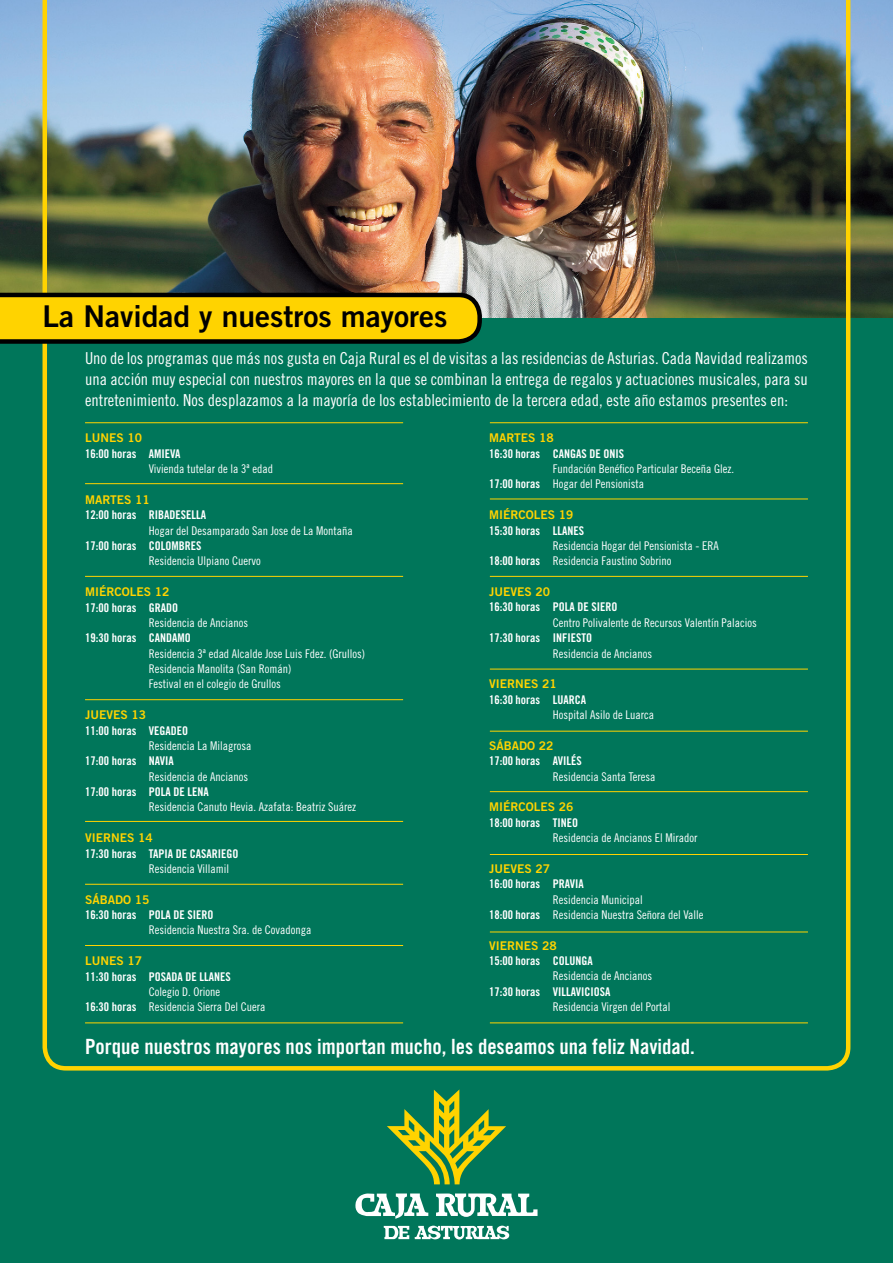
<style>
.page{position:relative;width:893px;height:1263px;background:#00765a}
.page>*{position:absolute;margin:0;border:0;box-sizing:border-box;transform-origin:0 0}
.t1{font:30px "Trade Gothic Bold Two";color:#000}
.t2{font:21px "Trade Gothic Bold Cond Twenty";color:#fff}
.t3{font:16.5px/21px "Trade Gothic Cond Eighteen";color:#fff;text-align:justify}
.t4{font:12px/15.3px "Trade Gothic Cond Eighteen";color:#fff}
.t5{font:12px "Trade Gothic Bold Cond Twenty";color:#fff}
.t6{font:12px "Trade Gothic Bold Two";color:#ffd300}
.s1{font-family:"Trade Gothic Bold Cond Twenty"}
</style>
<div class="page">
<img style="left:0;top:0;width:893px;height:317px">
<svg style="left:387px;top:1089px;width:119px;height:95px"></svg>
<svg style="left:355px;top:1193px;width:182px;height:26px"></svg>
<svg style="left:384px;top:1225px;width:125px;height:14px"></svg>
<img style="left:40px;top:0;width:813px;height:1071px">
<svg style="left:0;top:293px;width:482px;height:51px;background:#cfad01"></svg>
<hr style="left:490px;top:422px;width:318px;height:1px;background:#ffd300">
<hr style="left:85px;top:422px;width:318px;height:1px;background:#ffd300">
<hr style="left:490px;top:499px;width:318px;height:1px;background:#ffd300">
<hr style="left:490px;top:576px;width:318px;height:1px;background:#ffd300">
<hr style="left:490px;top:669px;width:318px;height:1px;background:#ffd300">
<hr style="left:490px;top:731px;width:318px;height:1px;background:#ffd300">
<hr style="left:490px;top:791px;width:318px;height:1px;background:#ffd300">
<hr style="left:490px;top:854px;width:318px;height:1px;background:#ffd300">
<hr style="left:490px;top:931px;width:318px;height:1px;background:#ffd300">
<hr style="left:490px;top:1022px;width:318px;height:1px;background:#ffd300">
<hr style="left:85px;top:1022px;width:318px;height:1px;background:#ffd300">
<hr style="left:85px;top:945px;width:318px;height:1px;background:#ffd300">
<hr style="left:85px;top:884px;width:318px;height:1px;background:#ffd300">
<hr style="left:85px;top:821px;width:318px;height:1px;background:#ffd300">
<hr style="left:85px;top:699px;width:318px;height:1px;background:#ffd300">
<hr style="left:85px;top:576px;width:318px;height:1px;background:#ffd300">
<hr style="left:85px;top:483px;width:318px;height:1px;background:#ffd300">
<h1 class="t1" style="left:43px;top:298px;width:406px">La Navidad y nuestros mayores</h1>
<p class="t3" style="left:85px;top:347px;width:724px">Uno de los programas que más nos gusta en Caja Rural es el de visitas a las residencias de Asturias. Cada Navidad realizamos una acción muy especial con nuestros mayores en la que se combinan la entrega de regalos y actuaciones musicales, para su entretenimiento. Nos desplazamos a la mayoría de los establecimiento de la tercera edad, este año estamos presentes en:</p>
<p class="t6" style="left:85px;top:431px;width:58px">LUNES 10</p>
<p class="t5" style="left:85px;top:446px;width:97px">16:00 horas AMIEVA</p>
<p class="t4" style="left:149px;top:461px;width:126px">Vivienda tutelar de la 3ª edad</p>
<p class="t6" style="left:85px;top:492px;width:66px">MARTES 11</p>
<p class="t5" style="left:85px;top:508px;width:123px">12:00 horas RIBADESELLA</p>
<p class="t4" style="left:149px;top:523px;width:205px">Hogar del Desamparado San Jose de La Montaña</p>
<p class="t5" style="left:85px;top:538px;width:118px">17:00 horas COLOMBRES</p>
<p class="t4" style="left:149px;top:553px;width:113px">Residencia Ulpiano Cuervo</p>
<p class="t6" style="left:85px;top:584px;width:86px">MIÉRCOLES 12</p>
<p class="t5" style="left:85px;top:600px;width:95px">17:00 horas GRADO</p>
<p class="t4" style="left:149px;top:615px;width:101px">Residencia de Ancianos</p>
<p class="t5" style="left:85px;top:631px;width:107px">19:30 horas CANDAMO</p>
<p class="t4" style="left:149px;top:646px;width:218px">Residencia 3ª edad Alcalde Jose Luis Fdez. (Grullos)<br>Residencia Manolita (San Román)<br>Festival en el colegio de Grullos</p>
<p class="t6" style="left:85px;top:707px;width:62px">JUEVES 13</p>
<p class="t5" style="left:85px;top:723px;width:105px">11:00 horas VEGADEO</p>
<p class="t4" style="left:149px;top:738px;width:104px">Residencia La Milagrosa</p>
<p class="t5" style="left:85px;top:754px;width:90px">17:00 horas NAVIA</p>
<p class="t4" style="left:149px;top:769px;width:101px">Residencia de Ancianos</p>
<p class="t5" style="left:85px;top:784px;width:125px">17:00 horas POLA DE LENA</p>
<p class="t4" style="left:149px;top:799px;width:209px">Residencia Canuto Hevia. Azafata: Beatriz Suárez</p>
<p class="t6" style="left:85px;top:830px;width:69px">VIERNES 14</p>
<p class="t5" style="left:85px;top:846px;width:155px">17:30 horas TAPIA DE CASARIEGO</p>
<p class="t4" style="left:149px;top:861px;width:82px">Residencia Villamil</p>
<p class="t6" style="left:85px;top:892px;width:66px">SÁBADO 15</p>
<p class="t5" style="left:85px;top:907px;width:130px">16:30 horas POLA DE SIERO</p>
<p class="t4" style="left:149px;top:922px;width:164px">Residencia Nuestra Sra. de Covadonga</p>
<p class="t6" style="left:85px;top:953px;width:58px">LUNES 17</p>
<p class="t5" style="left:85px;top:969px;width:147px">11:30 horas POSADA DE LLANES</p>
<p class="t4" style="left:85px;top:984px;width:182px;text-indent:64px">Colegio D. Orione<br><span class="s1">16:30 horas</span> Residencia Sierra Del Cuera</p>
<p class="t6" style="left:489px;top:431px;width:66px">MARTES 18</p>
<p class="t5" style="left:489px;top:446px;width:137px">16:30 horas CANGAS DE ONIS</p>
<p class="t4" style="left:489px;top:461px;width:247px;text-indent:64px">Fundación Benéfico Particular Beceña Glez.<br><span class="s1">17:00 horas</span> Hogar del Pensionista</p>
<p class="t6" style="left:489px;top:507px;width:86px">MIÉRCOLES 19</p>
<p class="t5" style="left:489px;top:523px;width:97px">15:30 horas LLANES</p>
<p class="t4" style="left:489px;top:538px;width:231px;text-indent:64px">Residencia Hogar del Pensionista - ERA<br><span class="s1">18:00 horas</span> Residencia Faustino Sobrino</p>
<p class="t6" style="left:489px;top:584px;width:62px">JUEVES 20</p>
<p class="t5" style="left:489px;top:600px;width:130px">16:30 horas POLA DE SIERO</p>
<p class="t4" style="left:553px;top:615px;width:206px">Centro Polivalente de Recursos Valentín Palacios</p>
<p class="t5" style="left:489px;top:631px;width:105px">17:30 horas INFIESTO</p>
<p class="t4" style="left:553px;top:645px;width:101px">Residencia de Ancianos</p>
<p class="t6" style="left:489px;top:677px;width:69px">VIERNES 21</p>
<p class="t5" style="left:489px;top:692px;width:99px">16:30 horas LUARCA</p>
<p class="t4" style="left:553px;top:707px;width:103px">Hospital Asilo de Luarca</p>
<p class="t6" style="left:489px;top:738px;width:66px">SÁBADO 22</p>
<p class="t5" style="left:489px;top:754px;width:94px">17:00 horas AVILÉS</p>
<p class="t4" style="left:553px;top:768px;width:104px">Residencia Santa Teresa</p>
<p class="t6" style="left:489px;top:800px;width:86px">MIÉRCOLES 26</p>
<p class="t5" style="left:489px;top:815px;width:91px">18:00 horas TINEO</p>
<p class="t4" style="left:553px;top:830px;width:146px">Residencia de Ancianos El Mirador</p>
<p class="t6" style="left:489px;top:861px;width:62px">JUEVES 27</p>
<p class="t5" style="left:489px;top:877px;width:96px">16:00 horas PRAVIA</p>
<p class="t4" style="left:489px;top:891px;width:216px;text-align:center">Residencia Municipal<br><span class="s1">18:00 horas</span> Residencia Nuestra Señora del Valle</p>
<p class="t6" style="left:489px;top:938px;width:69px">VIERNES 28</p>
<p class="t5" style="left:489px;top:953px;width:105px">15:00 horas COLUNGA</p>
<p class="t4" style="left:553px;top:968px;width:101px">Residencia de Ancianos</p>
<p class="t5" style="left:489px;top:984px;width:123px">17:30 horas VILLAVICIOSA</p>
<p class="t4" style="left:553px;top:999px;width:119px">Residencia Virgen del Portal</p>
<h2 class="t2" style="left:85px;top:1033px;width:611px">Porque nuestros mayores nos importan mucho, les deseamos una feliz Navidad.</h2>
</div>
